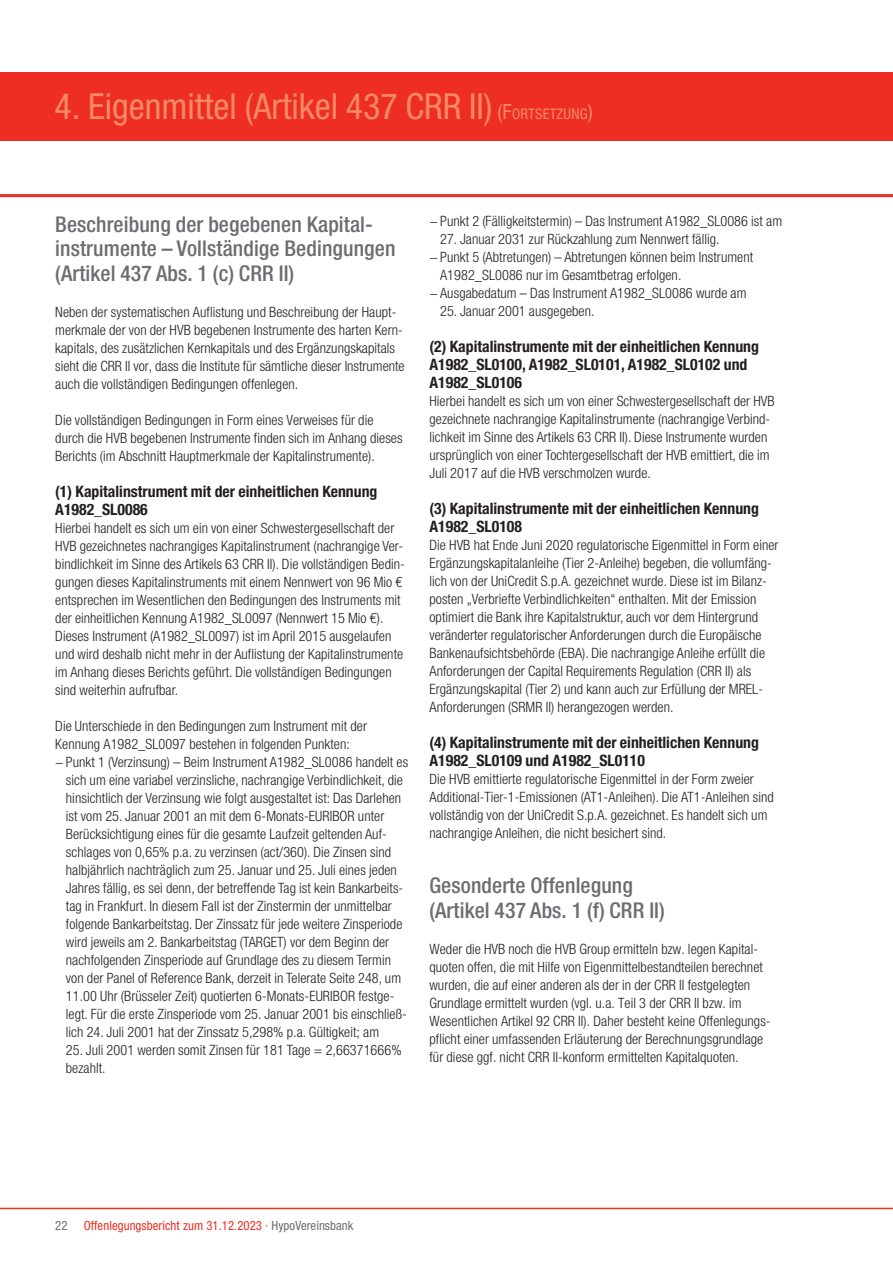
<style>
.page{position:relative;width:893px;height:1263px;background:#fff}
.page>*{position:absolute;margin:0;border:0;box-sizing:border-box;transform-origin:0 0}
.t1{font:condensed 36px "Helvetica Neue LT Pro";color:#f58966}
.t2{font:500 condensed 21.75px/24.8px "Helvetica Neue LT Pro";letter-spacing:.005em;color:#6c6d70}
.t3{font:700 condensed 15.75px/18px "Helvetica Neue LT Pro";color:#231f20}
.t4{font:300 condensed 14.25px/18px "Helvetica Neue LT Pro";letter-spacing:.005em;color:#231f20}
.t5{font:condensed 12.75px "Helvetica Neue LT Pro";letter-spacing:.005em;color:#ee2e22}
.t6{font:condensed 12.75px "Helvetica Neue LT Pro";color:#6c6d70}
.s1{font-size:21px}
.s2{font-size:14.7px}
.s3{color:#6c6d70}
</style>
<div class="page">
<hr style="left:0;top:1208px;width:893px;height:1px;background:#ee2e22">
<div style="left:0;top:72px;width:893px;height:68px;background:#ee2e22"></div>
<hr style="left:0;top:194px;width:893px;height:3px;background:#ee2e22">
<h1 class="t1" style="left:55px;top:85px;width:540px">4. Eigenmittel (Artikel 437 CRR II) <span class="s1">(F</span><span class="s2">ORTSETZUNG</span><span class="s1">)</span></h1>
<h2 class="t2" style="left:55px;top:211px;width:342px">Beschreibung der begebenen Kapital&shy;instrumente – Vollständige Bedingungen (Artikel 437 Abs. 1 (c) CRR II)</h2>
<p class="t4" style="left:55px;top:303px;width:351px">Neben der systematischen Auflistung und Beschreibung der Haupt&shy;merkmale der von der HVB begebenen Instrumente des harten Kern&shy;kapitals, des zusätzlichen Kernkapitals und des Ergänzungskapitals sieht die CRR II vor, dass die Institute für sämtliche dieser Instrumente auch die vollständigen Bedingungen offenlegen.</p>
<p class="t4" style="left:55px;top:411px;width:349px">Die vollständigen Bedingungen in Form eines Verweises für die durch die HVB begebenen Instrumente finden sich im Anhang dieses<br>Berichts (im Abschnitt Hauptmerkmale der Kapitalinstrumente).</p>
<p class="t3" style="left:55px;top:483px;width:324px">(1) Kapitalinstrument mit der einheitlichen Kennung<br>A1982_SL0086</p>
<p class="t4" style="left:55px;top:519px;width:351px">Hierbei handelt es sich um ein von einer Schwestergesellschaft der HVB gezeichnetes nachrangiges Kapitalinstrument (nachrangige Ver&shy;bindlichkeit im Sinne des Artikels 63 CRR II). Die vollständigen Bedin&shy;gungen dieses Kapitalinstruments mit einem Nennwert von 96 Mio € entsprechen im Wesentlichen den Bedingungen des Instruments mit der einheitlichen Kennung A1982_SL0097 (Nennwert 15 Mio €).<br>Dieses Instrument (A1982_SL0097) ist im April 2015 ausgelaufen und wird deshalb nicht mehr in der Auflistung der Kapitalinstrumente im Anhang dieses Berichts geführt. Die vollständigen Bedingungen sind weiterhin aufrufbar.</p>
<p class="t4" style="left:55px;top:717px;width:313px">Die Unterschiede in den Bedingungen zum Instrument mit der</p>
<p class="t4" style="left:55px;top:735px;width:296px">Kennung A1982_SL0097 bestehen in folgenden Punkten:</p>
<p class="t4" style="left:55px;top:753px;width:354px">−Punkt 1 (Verzinsung) – Beim Instrument A1982_SL0086 handelt es</p>
<p class="t4" style="left:66px;top:771px;width:338px">sich um eine variabel verzinsliche, nachrangige Verbindlichkeit, die</p>
<p class="t4" style="left:66px;top:789px;width:337px">hinsichtlich der Verzinsung wie folgt ausgestaltet ist: Das Darlehen</p>
<p class="t4" style="left:66px;top:807px;width:320px">ist vom 25. Januar 2001 an mit dem 6-Monats-EURIBOR unter</p>
<p class="t4" style="left:66px;top:825px;width:323px">Berücksichtigung eines für die gesamte Laufzeit geltenden Auf-</p>
<p class="t4" style="left:66px;top:843px;width:327px">schlages von 0,65% p.a. zu verzinsen (act/360). Die Zinsen sind</p>
<p class="t4" style="left:66px;top:861px;width:332px">halbjährlich nachträglich zum 25. Januar und 25. Juli eines jeden</p>
<p class="t4" style="left:66px;top:879px;width:339px">Jahres fällig, es sei denn, der betreffende Tag ist kein Bankarbeits-</p>
<p class="t4" style="left:66px;top:897px;width:327px">tag in Frankfurt. In diesem Fall ist der Zinstermin der unmittelbar</p>
<p class="t4" style="left:66px;top:915px;width:338px">folgende Bankarbeitstag. Der Zinssatz für jede weitere Zinsperiode</p>
<p class="t4" style="left:66px;top:933px;width:325px">wird jeweils am 2. Bankarbeitstag (TARGET) vor dem Beginn der</p>
<p class="t4" style="left:66px;top:951px;width:327px">nachfolgenden Zinsperiode auf Grundlage des zu diesem Termin</p>
<p class="t4" style="left:66px;top:969px;width:337px">von der Panel of Reference Bank, derzeit in Telerate Seite 248, um</p>
<p class="t4" style="left:66px;top:987px;width:330px">11.00 Uhr (Brüsseler Zeit) quotierten 6-Monats-EURIBOR festge-</p>
<p class="t4" style="left:66px;top:1005px;width:342px">legt. Für die erste Zinsperiode vom 25. Januar 2001 bis einschließ-</p>
<p class="t4" style="left:66px;top:1023px;width:315px">lich 24. Juli 2001 hat der Zinssatz 5,298% p.a. Gültigkeit; am</p>
<p class="t4" style="left:66px;top:1041px;width:337px">25. Juli 2001 werden somit Zinsen für 181 Tage = 2,66371666% bezahlt.</p>
<p class="t4" style="left:429px;top:212px;width:354px">−Punkt 2 (Fälligkeitstermin) – Das Instrument A1982_SL0086 ist am</p>
<p class="t4" style="left:440px;top:230px;width:281px">27. Januar 2031 zur Rückzahlung zum Nennwert fällig.</p>
<p class="t4" style="left:429px;top:248px;width:325px">−Punkt 5 (Abtretungen) – Abtretungen können beim Instrument</p>
<p class="t4" style="left:440px;top:266px;width:243px">A1982_SL0086 nur im Gesamtbetrag erfolgen.</p>
<p class="t4" style="left:429px;top:284px;width:319px">−Ausgabedatum – Das Instrument A1982_SL0086 wurde am</p>
<p class="t4" style="left:440px;top:302px;width:156px">25. Januar 2001 ausgegeben.</p>
<p class="t3" style="left:429px;top:338px;width:331px">(2) Kapitalinstrumente mit der einheitlichen Kennung<br>A1982_SL0100, A1982_SL0101, A1982_SL0102 und<br>A1982_SL0106</p>
<p class="t4" style="left:429px;top:392px;width:347px">Hierbei handelt es sich um von einer Schwestergesellschaft der HVB gezeichnete nachrangige Kapitalinstrumente (nachrangige Verbind&shy;lichkeit im Sinne des Artikels 63 CRR II). Diese Instrumente wurden ursprünglich von einer Tochtergesellschaft der HVB emittiert, die im Juli 2017 auf die HVB verschmolzen wurde.</p>
<p class="t3" style="left:429px;top:500px;width:331px">(3) Kapitalinstrumente mit der einheitlichen Kennung<br>A1982_SL0108</p>
<p class="t4" style="left:429px;top:536px;width:351px">Die HVB hat Ende Juni 2020 regulatorische Eigenmittel in Form einer Ergänzungskapitalanleihe (Tier 2-Anleihe) begeben, die vollumfäng&shy;lich von der UniCredit S.p.A. gezeichnet wurde. Diese ist im Bilanz&shy;posten „Verbriefte Verbindlichkeiten“ enthalten. Mit der Emission optimiert die Bank ihre Kapitalstruktur, auch vor dem Hintergrund veränderter regulatorischer Anforderungen durch die Europäische Bankenaufsichtsbehörde (EBA). Die nachrangige Anleihe erfüllt die Anforderungen der Capital Requirements Regulation (CRR II) als Ergänzungskapital (Tier 2) und kann auch zur Erfüllung der MREL-Anforderungen (SRMR II) herangezogen werden.</p>
<p class="t3" style="left:429px;top:734px;width:331px">(4) Kapitalinstrumente mit der einheitlichen Kennung<br>A1982_SL0109 und A1982_SL0110</p>
<p class="t4" style="left:429px;top:770px;width:346px">Die HVB emittierte regulatorische Eigenmittel in der Form zweier Additional-Tier-1-Emissionen (AT1-Anleihen). Die AT1-Anleihen sind vollständig von der UniCredit S.p.A. gezeichnet. Es handelt sich um nachrangige Anleihen, die nicht besichert sind.</p>
<h2 class="t2" style="left:429px;top:872px;width:237px">Gesonderte Offenlegung (Artikel 437 Abs. 1 (f) CRR II)</h2>
<p class="t4" style="left:429px;top:939px;width:343px">Weder die HVB noch die HVB Group ermitteln bzw. legen Kapital&shy;quoten offen, die mit Hilfe von Eigenmittelbestandteilen berechnet wurden, die auf einer anderen als der in der CRR II festgelegten Grundlage ermittelt wurden (vgl. u.a. Teil 3 der CRR II bzw. im Wesentlichen Artikel 92 CRR II). Daher besteht keine Offenlegungs&shy;pflicht einer umfassenden Erläuterung der Berechnungsgrundlage für diese ggf. nicht CRR II-konform ermittelten Kapitalquoten.</p>
<p class="t6" style="left:55px;top:1217px;width:14px">22</p>
<p class="t5" style="left:84px;top:1217px;width:271px">Offenlegungsbericht zum 31.12.2023 <span class="s3">· HypoVereinsbank</span></p>
</div>
